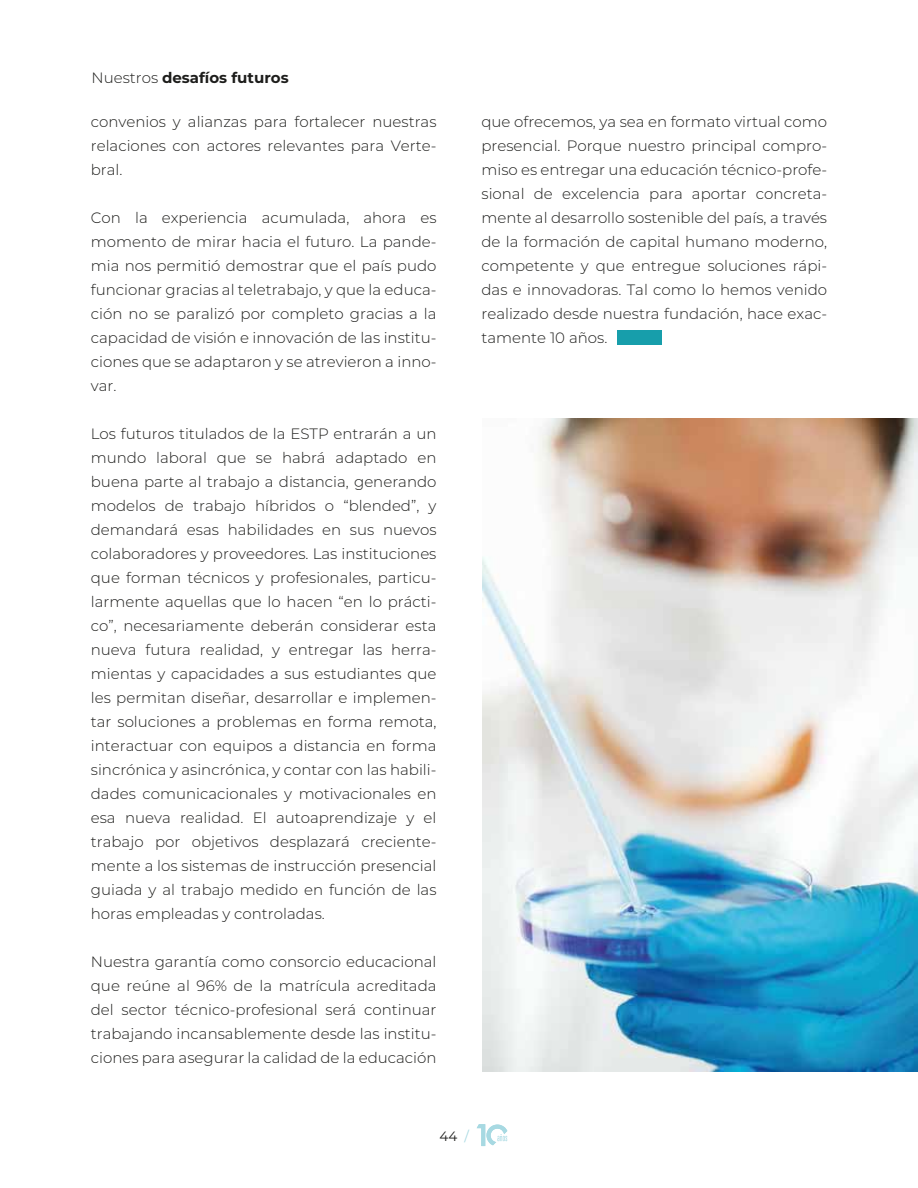
<style>
.page{position:relative;width:918px;height:1188px;background:#fff}
.page>*{position:absolute;margin:0;border:0;box-sizing:border-box;transform-origin:0 0}
.t1{font:300 15px/24px "Montserrat";color:#1d1d1b;text-align:justify}
.t2{font:700 15px "Montserrat";color:#1d1d1b}
.t3{font:13.5px "Montserrat";color:#1d1d1b}
.s1{font-weight:300}
.s2{color:#a7d9e2}
</style>
<div class="page">
<svg style="left:477px;top:1124px;width:30px;height:22px"></svg>
<img style="left:483px;top:418px;width:435px;height:653px">
<div style="left:617px;top:330px;width:45px;height:15px;background:#179eab"></div>
<p class="t2" style="left:92px;top:66px;width:199px"><span class="s1">Nuestros</span> desafíos futuros</p>
<p class="t1" style="left:91px;top:109px;width:347px">convenios y alianzas para fortalecer nuestras relaciones con actores relevantes para Verte&shy;bral.</p>
<p class="t1" style="left:91px;top:205px;width:347px">Con la experiencia acumulada, ahora es momento de mirar hacia el futuro. La pande&shy;mia nos permitió demostrar que el país pudo funcionar gracias al teletrabajo, y que la educa&shy;ción no se paralizó por completo gracias a la capacidad de visión e innovación de las institu&shy;ciones que se adaptaron y se atrevieron a inno&shy;var.</p>
<p class="t1" style="left:91px;top:421px;width:347px">Los futuros titulados de la ESTP entrarán a un mundo laboral que se habrá adaptado en buena parte al trabajo a distancia, generando modelos de trabajo híbridos o “blended”, y demandará esas habilidades en sus nuevos colaboradores y proveedores. Las instituciones que forman técnicos y profesionales, particu&shy;larmente aquellas que lo hacen “en lo prácti&shy;co”, necesariamente deberán considerar esta nueva futura realidad, y entregar las herra&shy;mientas y capacidades a sus estudiantes que les permitan diseñar, desarrollar e implemen&shy;tar soluciones a problemas en forma remota, interactuar con equipos a distancia en forma sincrónica y asincrónica, y contar con las habili&shy;dades comunicacionales y motivacionales en esa nueva realidad. El autoaprendizaje y el trabajo por objetivos desplazará creciente&shy;mente a los sistemas de instrucción presencial guiada y al trabajo medido en función de las horas empleadas y controladas.</p>
<p class="t1" style="left:91px;top:949px;width:347px">Nuestra garantía como consorcio educacional que reúne al 96% de la matrícula acreditada del sector técnico-profesional será continuar trabajando incansablemente desde las institu&shy;ciones para asegurar la calidad de la educación</p>
<p class="t1" style="left:482px;top:109px;width:347px">que ofrecemos, ya sea en formato virtual como presencial. Porque nuestro principal compro&shy;miso es entregar una educación técnico-profe&shy;sional de excelencia para aportar concreta&shy;mente al desarrollo sostenible del país, a través de la formación de capital humano moderno, competente y que entregue soluciones rápi&shy;das e innovadoras. Tal como lo hemos venido realizado desde nuestra fundación, hace exac&shy;tamente 10 años.</p>
<p class="t3" style="left:439px;top:1127px;width:31px">44 <span class="s2">/</span></p>
</div>
